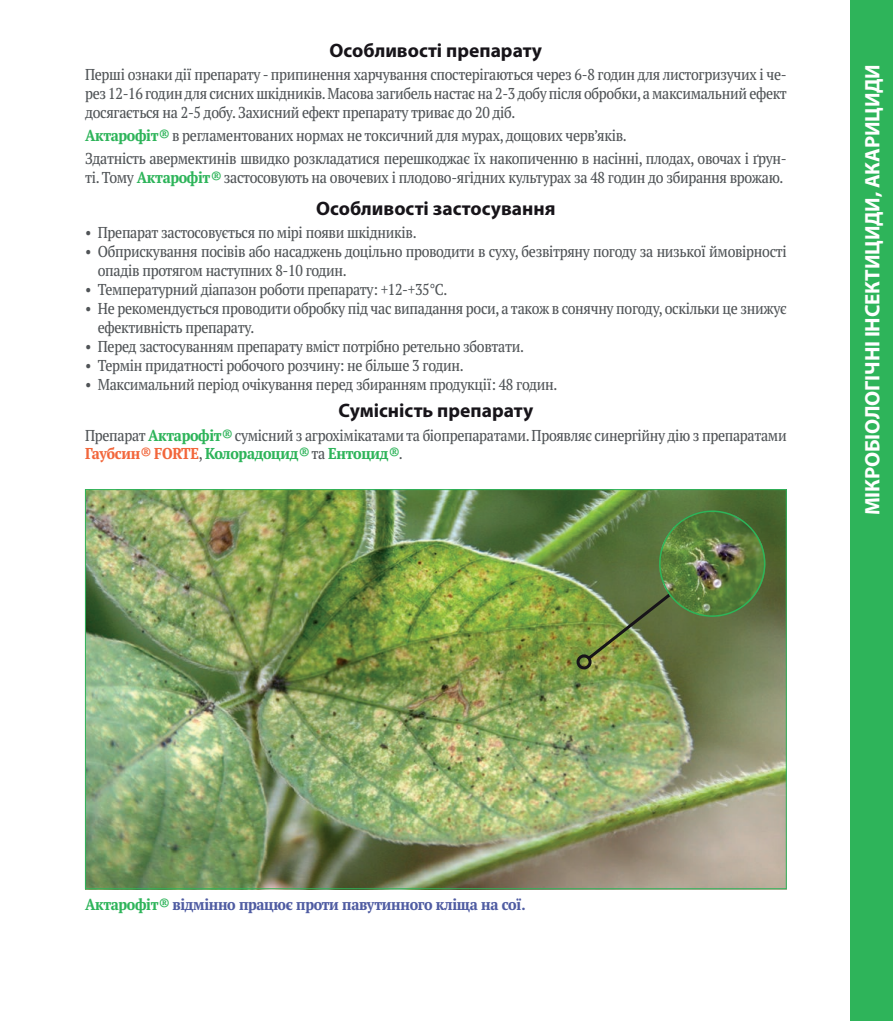
<style>
.page{position:relative;width:893px;height:1021px;background:#fff}
.page>*{position:absolute;margin:0;border:0;box-sizing:border-box;transform-origin:0 0}
.t1{font:700 21px "Myriad Pro";letter-spacing:-.005em;color:#fff}
.t2{font:700 19.5px "Myriad Pro";color:#171419}
.t3{font:condensed 15.75px/18.9px "PT Serif Pro";letter-spacing:-.02em;color:#505457}
.t4{font:700 condensed 15.75px "PT Serif Pro";letter-spacing:-.02em;color:#4f5ca2}
.s1{font-weight:700;color:#2eb45a}
.s2{font-weight:700;color:#f2663b}
.s3{color:#2eb45a}
</style>
<div class="page">
<img style="left:87px;top:491px;width:698px;height:396px">
<img style="left:585px;top:588px;width:92px;height:74px">
<div style="left:577px;top:654px;width:15px;height:15px;border:3px solid #171419;border-radius:50%"></div>
<img style="left:659px;top:510px;width:106px;height:107px;border-radius:53px">
<div style="left:659px;top:510px;width:106px;height:107px;border:2px solid #2eb45a;border-radius:50%"></div>
<div style="left:850px;top:0;width:43px;height:1020px;background:#2eb45a"></div>
<p class="t2" style="left:330px;top:38px;width:214px">Особливості препарату</p>
<p class="t3" style="left:85px;top:65px;width:703px;text-align:justify">Перші ознаки дії препарату - припинення харчування спостерігаються через 6-8 годин для листогризучих і че&shy;рез 12-16 годин для сисних шкідників. Масова загибель настає на 2-3 добу після обробки, а максимальний ефект досягається на 2-5 добу. Захисний ефект препарату триває до 20 діб.</p>
<p class="t3" style="left:85px;top:124px;width:703px;line-height:23.1px"><span class="s1">Актарофіт®</span> в регламентованих нормах не токсичний для мурах, дощових черв’яків.<br>Здатність авермектинів швидко розкладатися перешкоджає їх накопиченню в насінні, плодах, овочах і ґрун-</p>
<p class="t3" style="left:85px;top:168px;width:700px">ті. Тому <span class="s1">Актарофіт®</span> застосовують на овочевих і плодово-ягідних культурах за 48 годин до збирання врожаю.</p>
<p class="t2" style="left:316px;top:196px;width:241px">Особливості застосування</p>
<p class="t3" style="left:85px;top:223px;width:333px">• Препарат застосовується по мірі появи шкідників.</p>
<p class="t3" style="left:98px;top:242px;width:690px;text-indent:-13px">• Обприскування посівів або насаджень доцільно проводити в суху, безвітряну погоду за низької ймовірності опадів протягом наступних 8-10 годин.</p>
<p class="t3" style="left:85px;top:280px;width:364px">• Температурний діапазон роботи препарату: +12-+35°С.</p>
<p class="t3" style="left:98px;top:299px;width:690px;text-indent:-13px">• Не рекомендується проводити обробку під час випадання роси, а також в сонячну погоду, оскільки це знижує ефективність препарату.</p>
<p class="t3" style="left:85px;top:336px;width:440px">• Перед застосуванням препарату вміст потрібно ретельно збовтати.</p>
<p class="t3" style="left:85px;top:355px;width:380px">• Термін придатності робочого розчину: не більше 3 годин.</p>
<p class="t3" style="left:85px;top:374px;width:474px">• Максимальний період очікування перед збиранням продукції: 48 годин.</p>
<p class="t2" style="left:338px;top:398px;width:196px">Сумісність препарату</p>
<p class="t3" style="left:85px;top:425px;width:703px">Препарат <span class="s1">Актарофіт®</span> сумісний з агрохімікатами та біопрепаратами. Проявляє синергійну дію з препаратами<br><span class="s2">Гаубсин® FORTE</span>, <span class="s1">Колорадоцид®</span> та <span class="s1">Ентоцид®</span>.</p>
<h1 class="t1" style="left:859px;top:515px;width:453px;rotate:-90deg">МІКРОБІОЛОГІЧНІ ІНСЕКТИЦИДИ, АКАРИЦИДИ</h1>
<p class="t4" style="left:85px;top:893px;width:442px"><span class="s3">Актарофіт®</span> відмінно працює проти павутинного кліща на сої.</p>
</div>
